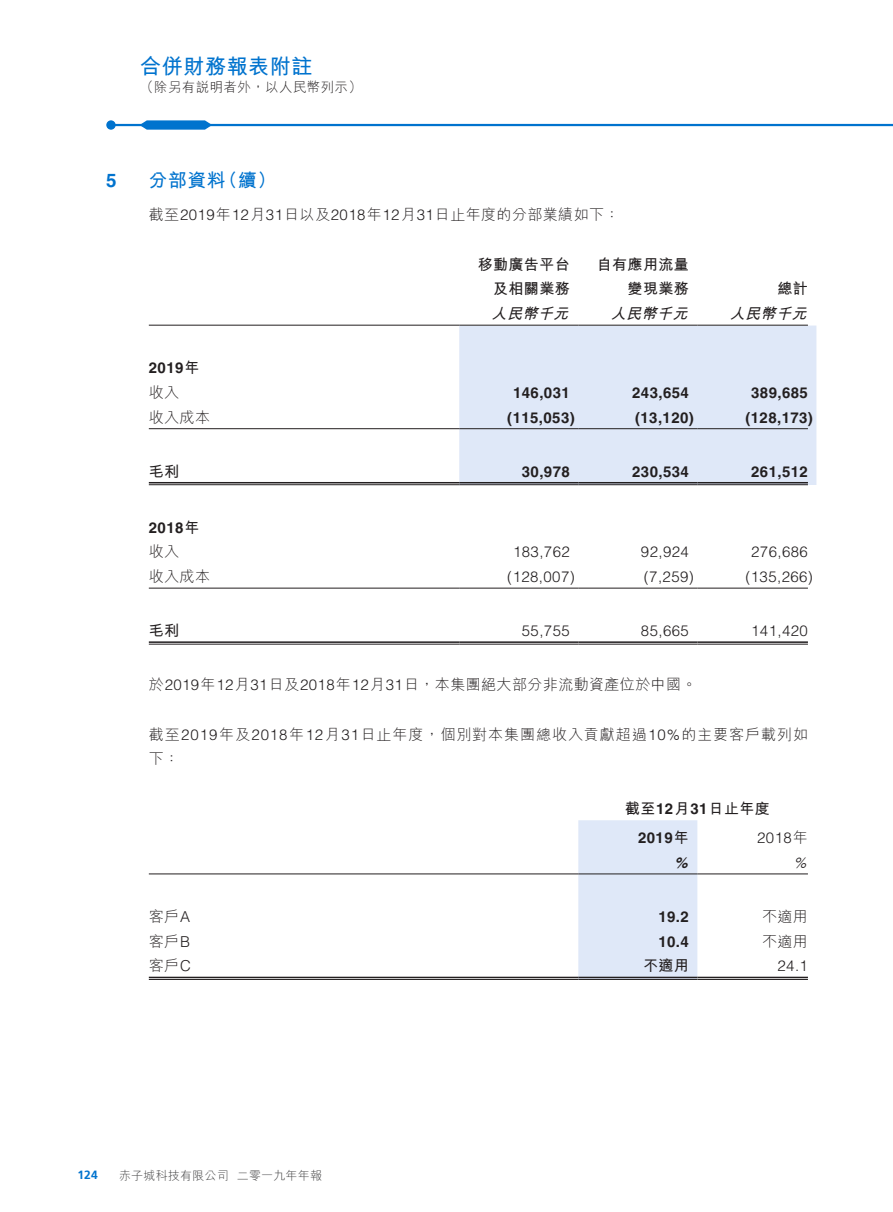
<style>
.page{position:relative;width:893px;height:1212px;background:#fff}
.page>*{position:absolute;margin:0;border:0;box-sizing:border-box;transform-origin:0 0}
.t1{font:700 21px "M Hei HK";letter-spacing:.03em;color:#0073ce}
.t2{font:700 18.75px "M Hei HK";color:#0073ce}
.t3{font:700 18.75px "Helvetica LT Std";color:#0073ce}
.t4{font:300 15px "M Hei HK";letter-spacing:.03em;color:#231f20}
.t5{font:700 15px "Helvetica LT Std";letter-spacing:.03em;color:#231f20}
.t6{font:300 15px "Helvetica LT Std";letter-spacing:.03em;color:#231f20}
.t7{font:300 15px/24.8px "M Hei HK";letter-spacing:.065em;color:#231f20}
.t8{font:700 15px/24.8px "M Hei HK";letter-spacing:.03em;color:#231f20;text-align:right}
.t9{font:italic 700 15px "M Hei HK";color:#231f20}
.t10{font:italic 700 15px "Helvetica LT Std";color:#231f20}
.t11{font:italic 300 15px "Helvetica LT Std";color:#231f20}
.t12{font:300 13.5px "M Hei HK";letter-spacing:.03em;color:#231f20}
.t13{font:300 12px "M Hei HK";letter-spacing:.02em;color:#3e3e3f}
.t14{font:700 12px "Frutiger LT Std";color:#0073ce}
.s1{font-family:"Helvetica LT Std"}
.s2{font-family:"M Hei HK"}
</style>
<div class="page">
<svg style="left:140px;top:120px;width:72px;height:10px"></svg>
<hr style="left:111px;top:124px;width:782px;height:2px;background:#0073ce">
<svg style="left:106px;top:120px;width:10px;height:10px"></svg>
<div style="left:459px;top:325px;width:357px;height:160px;background:#dfe8f8"></div>
<hr style="left:149px;top:325px;width:310px;height:1px;background:#231f20">
<hr style="left:459px;top:325px;width:119px;height:1px;background:#231f20">
<hr style="left:578px;top:325px;width:119px;height:1px;background:#231f20">
<hr style="left:697px;top:325px;width:111px;height:1px;background:#231f20">
<hr style="left:149px;top:428px;width:310px;height:1px;background:#231f20">
<hr style="left:459px;top:428px;width:119px;height:1px;background:#231f20">
<hr style="left:578px;top:428px;width:119px;height:1px;background:#231f20">
<hr style="left:697px;top:428px;width:111px;height:1px;background:#231f20">
<hr style="left:149px;top:482px;width:310px;height:1px;background:#231f20">
<hr style="left:149px;top:484px;width:310px;height:1px;background:#231f20">
<hr style="left:459px;top:482px;width:119px;height:1px;background:#231f20">
<hr style="left:459px;top:484px;width:119px;height:1px;background:#231f20">
<hr style="left:578px;top:482px;width:119px;height:1px;background:#231f20">
<hr style="left:578px;top:484px;width:119px;height:1px;background:#231f20">
<hr style="left:697px;top:482px;width:111px;height:1px;background:#231f20">
<hr style="left:697px;top:484px;width:111px;height:1px;background:#231f20">
<hr style="left:149px;top:588px;width:310px;height:1px;background:#231f20">
<hr style="left:459px;top:588px;width:119px;height:1px;background:#231f20">
<hr style="left:578px;top:588px;width:119px;height:1px;background:#231f20">
<hr style="left:697px;top:588px;width:111px;height:1px;background:#231f20">
<hr style="left:149px;top:641px;width:310px;height:2px;background:#231f20">
<hr style="left:149px;top:644px;width:310px;height:1px;background:#231f20">
<hr style="left:459px;top:641px;width:119px;height:2px;background:#231f20">
<hr style="left:459px;top:644px;width:119px;height:1px;background:#231f20">
<hr style="left:578px;top:641px;width:119px;height:2px;background:#231f20">
<hr style="left:578px;top:644px;width:119px;height:1px;background:#231f20">
<hr style="left:697px;top:641px;width:111px;height:2px;background:#231f20">
<hr style="left:697px;top:644px;width:111px;height:1px;background:#231f20">
<div style="left:578px;top:820px;width:119px;height:159px;background:#dfe8f8"></div>
<hr style="left:149px;top:873px;width:429px;height:1px;background:#231f20">
<hr style="left:578px;top:873px;width:119px;height:1px;background:#231f20">
<hr style="left:697px;top:873px;width:111px;height:1px;background:#231f20">
<hr style="left:149px;top:977px;width:429px;height:1px;background:#231f20">
<hr style="left:149px;top:979px;width:429px;height:1px;background:#231f20">
<hr style="left:578px;top:977px;width:119px;height:1px;background:#231f20">
<hr style="left:578px;top:979px;width:119px;height:1px;background:#231f20">
<hr style="left:697px;top:977px;width:111px;height:1px;background:#231f20">
<hr style="left:697px;top:979px;width:111px;height:1px;background:#231f20">
<h1 class="t1" style="left:140px;top:51px;width:174px">合併財務報表附註</h1>
<p class="t12" style="left:140px;top:80px;width:223px">（除另有說明者外，以人民幣列示）</p>
<p class="t3" style="left:106px;top:169px;width:12px">5</p>
<p class="t2" style="left:149px;top:166px;width:129px">分部資料（續）</p>
<p class="t4" style="left:149px;top:207px;width:472px">截至<span class="s1">2019</span>年<span class="s1">12</span>月<span class="s1">31</span>日以及<span class="s1">2018</span>年<span class="s1">12</span>月<span class="s1">31</span>日止年度的分部業績如下：</p>
<p class="t8" style="left:478px;top:250px;width:94px">移動廣告平台及相關業務</p>
<p class="t8" style="left:597px;top:250px;width:94px">自有應用流量變現業務</p>
<p class="t8" style="left:777px;top:275px;width:32px">總計</p>
<p class="t9" style="left:492px;top:303px;width:83px">人民幣千元</p>
<p class="t9" style="left:611px;top:303px;width:83px">人民幣千元</p>
<p class="t9" style="left:730px;top:303px;width:83px">人民幣千元</p>
<p class="t5" style="left:149px;top:359px;width:52px">2019<span class="s2">年</span></p>
<p class="t4" style="left:149px;top:385px;width:32px">收入</p>
<p class="t5" style="left:513px;top:383px;width:58px">146,031</p>
<p class="t5" style="left:632px;top:383px;width:58px">243,654</p>
<p class="t5" style="left:751px;top:383px;width:58px">389,685</p>
<p class="t4" style="left:149px;top:409px;width:63px">收入成本</p>
<p class="t5" style="left:507px;top:408px;width:69px">(115,053)</p>
<p class="t5" style="left:635px;top:408px;width:60px">(13,120)</p>
<p class="t5" style="left:745px;top:408px;width:69px">(128,173)</p>
<p class="t8" style="left:149px;top:457px;width:32px">毛利</p>
<p class="t5" style="left:522px;top:462px;width:49px">30,978</p>
<p class="t5" style="left:632px;top:462px;width:58px">230,534</p>
<p class="t5" style="left:751px;top:462px;width:58px">261,512</p>
<p class="t5" style="left:149px;top:518px;width:52px">2018<span class="s2">年</span></p>
<p class="t4" style="left:149px;top:544px;width:32px">收入</p>
<p class="t6" style="left:513px;top:543px;width:58px">183,762</p>
<p class="t6" style="left:641px;top:543px;width:49px">92,924</p>
<p class="t6" style="left:751px;top:543px;width:58px">276,686</p>
<p class="t4" style="left:149px;top:569px;width:63px">收入成本</p>
<p class="t6" style="left:507px;top:567px;width:69px">(128,007)</p>
<p class="t6" style="left:644px;top:567px;width:52px">(7,259)</p>
<p class="t6" style="left:745px;top:567px;width:69px">(135,266)</p>
<p class="t8" style="left:149px;top:617px;width:32px">毛利</p>
<p class="t6" style="left:522px;top:621px;width:49px">55,755</p>
<p class="t6" style="left:641px;top:621px;width:49px">85,665</p>
<p class="t6" style="left:751px;top:621px;width:58px">141,420</p>
<p class="t4" style="left:149px;top:677px;width:549px">於<span class="s1">2019</span>年<span class="s1">12</span>月<span class="s1">31</span>日及<span class="s1">2018</span>年<span class="s1">12</span>月<span class="s1">31</span>日，本集團絕大部分非流動資產位於中國。</p>
<p class="t7" style="left:149px;top:721px;width:661px">截至<span class="s1">2019</span>年及<span class="s1">2018</span>年<span class="s1">12</span>月<span class="s1">31</span>日止年度，個別對本集團總收入貢獻超過<span class="s1">10%</span>的主要客戶載列如下：</p>
<p class="t8" style="left:625px;top:795px;width:146px">截至<span class="s1">12</span>月<span class="s1">31</span>日止年度</p>
<p class="t5" style="left:638px;top:829px;width:52px">2019<span class="s2">年</span></p>
<p class="t6" style="left:757px;top:828px;width:52px">2018<span class="s2">年</span></p>
<p class="t10" style="left:674px;top:853px;width:20px">%</p>
<p class="t11" style="left:793px;top:853px;width:20px">%</p>
<p class="t4" style="left:149px;top:909px;width:43px">客戶<span class="s1">A</span></p>
<p class="t5" style="left:658px;top:907px;width:32px">19.2</p>
<p class="t4" style="left:762px;top:909px;width:47px">不適用</p>
<p class="t4" style="left:149px;top:933px;width:43px">客戶<span class="s1">B</span></p>
<p class="t5" style="left:658px;top:932px;width:32px">10.4</p>
<p class="t4" style="left:762px;top:933px;width:47px">不適用</p>
<p class="t4" style="left:149px;top:958px;width:44px">客戶<span class="s1">C</span></p>
<p class="t8" style="left:643px;top:952px;width:47px">不適用</p>
<p class="t6" style="left:777px;top:957px;width:32px">24.1</p>
<p class="t14" style="left:77px;top:1168px;width:22px">124</p>
<p class="t13" style="left:119px;top:1169px;width:205px">赤子城科技有限公司 二零一九年年報</p>
</div>
